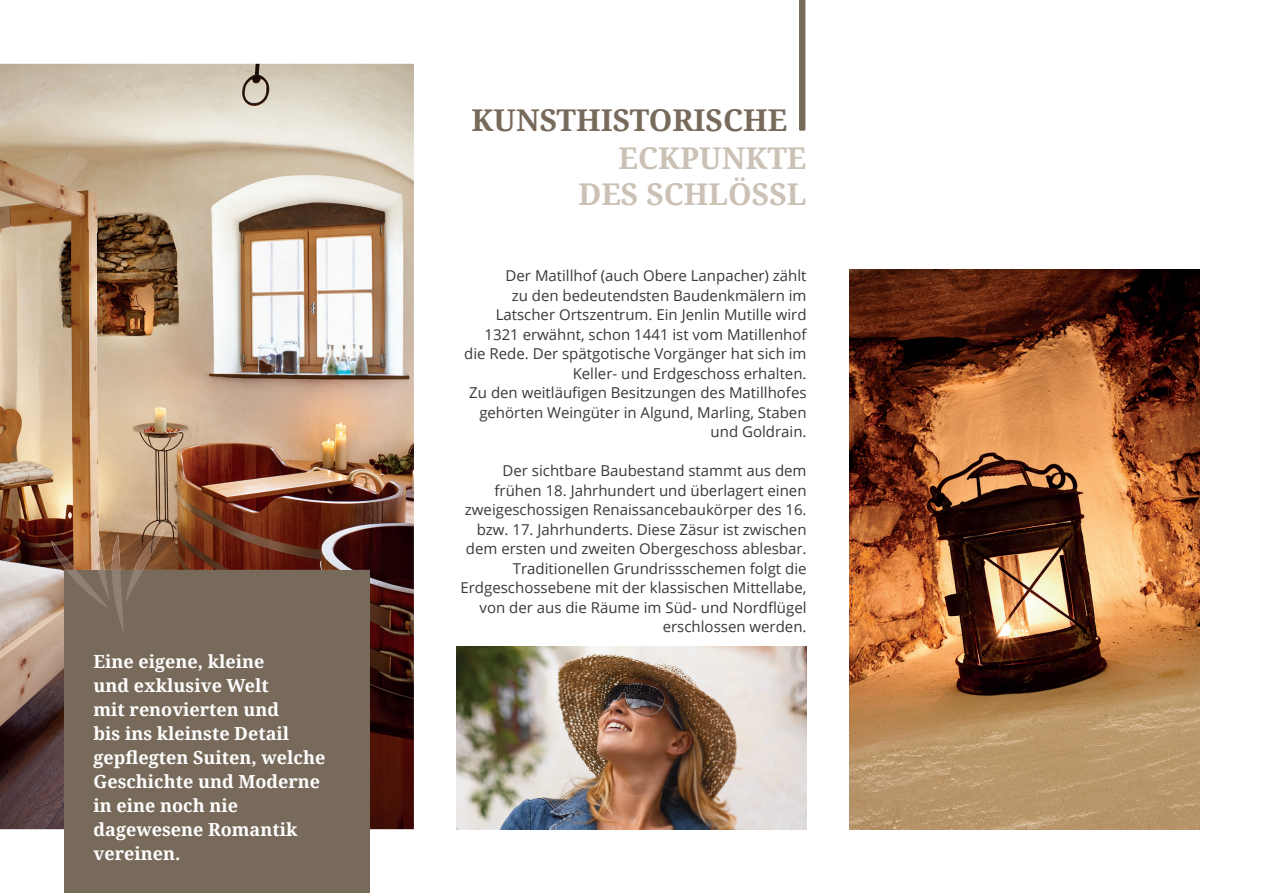
<style>
.page{position:relative;width:1263px;height:893px;background:#fff}
.page>*{position:absolute;margin:0;border:0;box-sizing:border-box;transform-origin:0 0}
.t1{font:700 30px/36px "Noto Serif";color:#cbc1b5;text-align:right}
.t2{font:700 30px "Noto Serif";color:#786a5b}
.t3{font:700 18px/24px "Noto Serif";color:#fff}
.t4{font:15px/19.5px "Open Sans";color:#36393c;text-align:right}
</style>
<div class="page">
<svg style="left:799px;top:0;width:6px;height:131px"></svg>
<img style="left:0;top:64px;width:414px;height:765px">
<img style="left:456px;top:646px;width:350px;height:183px">
<div style="left:64px;top:570px;width:305px;height:323px;background:#786a5b"></div>
<img style="left:849px;top:270px;width:350px;height:559px">
<img style="left:134px;top:530px;width:31px;height:40px">
<img style="left:87px;top:506px;width:18px;height:60px">
<img style="left:112px;top:535px;width:8px;height:31px">
<img style="left:51px;top:540px;width:25px;height:30px">
<svg style="left:66px;top:566px;width:79px;height:67px"></svg>
<p class="t3" style="left:94px;top:649px;width:233px">Eine eigene, kleine<br>und exklusive Welt<br>mit renovierten und<br>bis ins kleinste Detail gepflegten Suiten, welche<br>Geschichte und Moderne in eine noch nie dagewesene Romantik vereinen.</p>
<h1 class="t2" style="left:472px;top:99px;width:317px">KUNSTHISTORISCHE</h1>
<h1 class="t1" style="left:578px;top:139px;width:230px">ECKPUNKTE<br>DES SCHLÖSSL</h1>
<p class="t4" style="left:464px;top:265px;width:344px">Der Matillhof (auch Obere Lanpacher) zählt<br>zu den bedeutendsten Baudenkmälern im Latscher Ortszentrum. Ein Jenlin Mutille wird 1321 erwähnt, schon 1441 ist vom Matillenhof die Rede. Der spätgotische Vorgänger hat sich im Keller- und Erdgeschoss erhalten.<br>Zu den weitläufigen Besitzungen des Matillhofes gehörten Weingüter in Algund, Marling, Staben und Goldrain.</p>
<p class="t4" style="left:460px;top:460px;width:348px">Der sichtbare Baubestand stammt aus dem frühen 18. Jahrhundert und überlagert einen zweigeschossigen Renaissancebaukörper des 16. bzw. 17. Jahrhunderts. Diese Zäsur ist zwischen dem ersten und zweiten Obergeschoss ablesbar.<br>Traditionellen Grundrissschemen folgt die Erdgeschossebene mit der klassischen Mittellabe, von der aus die Räume im Süd- und Nordflügel erschlossen werden.</p>
</div>
